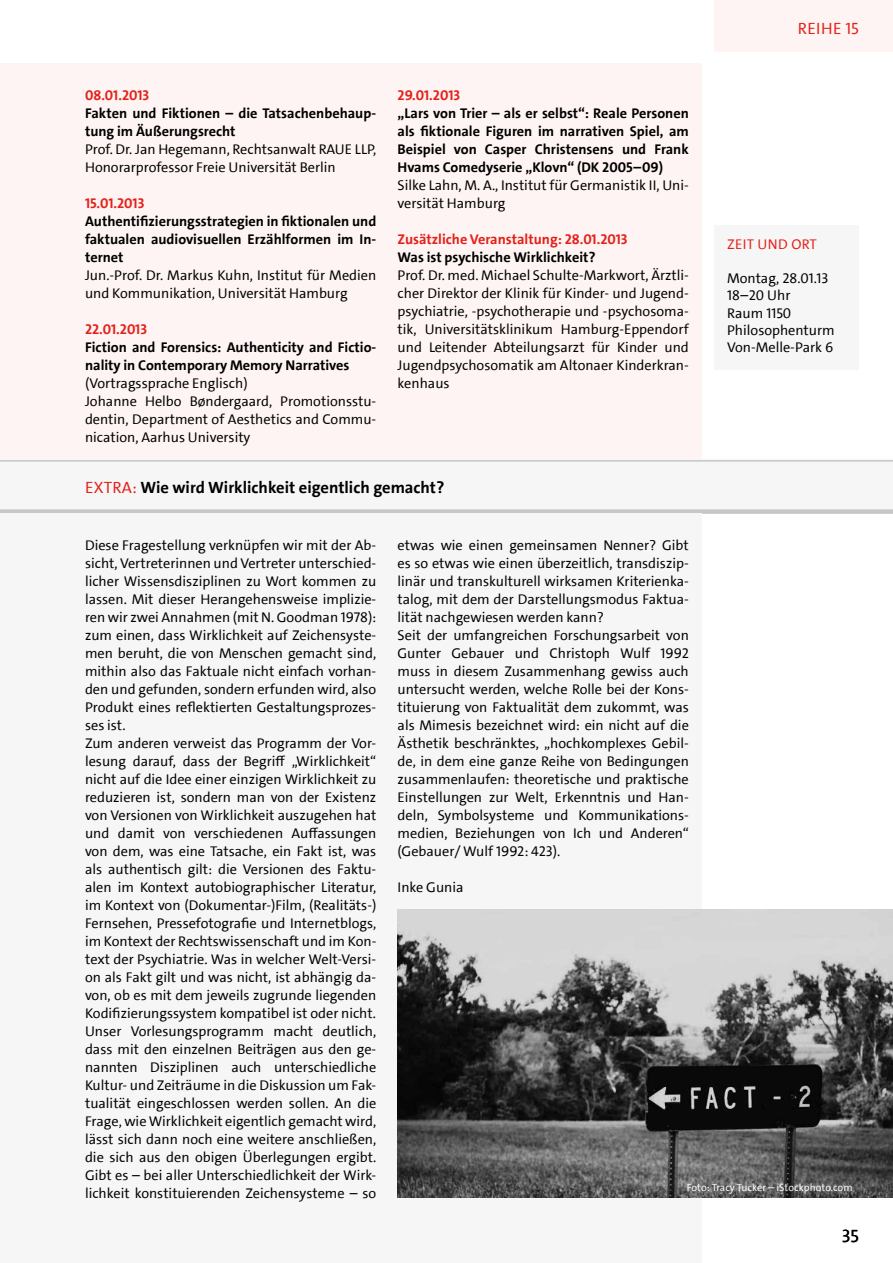
<style>
.page{position:relative;width:893px;height:1263px;background:#fff}
.page>*{position:absolute;margin:0;border:0;box-sizing:border-box;transform-origin:0 0}
.t1{font:18px "The Sans UHH";color:#000}
.t2{font:700 16.5px "The Sans UHH";color:#000}
.t3{font:16.5px "The Sans UHH";letter-spacing:.02em;color:#e32119}
.t4{font:14.25px/18px "The Sans UHH";color:#000}
.t5{font:700 14.25px/18px "The Sans UHH";color:#000}
.t6{font:700 14.25px "The Sans UHH";color:#e32119}
.t7{font:14.25px "The Sans UHH";color:#e32119}
.t8{font:10.5px "The Sans UHH";color:#fff}
.s1{font-weight:400;color:#e32119}
</style>
<div class="page">
<div style="left:714px;top:0;width:179px;height:51px;background:#fef4f3"></div>
<div style="left:0;top:64px;width:702px;height:396px;background:#fef4f3"></div>
<div style="left:0;top:460px;width:893px;height:54px;background:#f6f6f6"></div>
<div style="left:0;top:509px;width:893px;height:5px;background:#c6c7c8"></div>
<hr style="left:0;top:460px;width:893px;height:2px;background:#c6c7c8">
<div style="left:0;top:514px;width:702px;height:749px;background:#f6f6f6"></div>
<img style="left:398px;top:910px;width:495px;height:288px">
<div style="left:714px;top:226px;width:145px;height:144px;background:#f6f6f6"></div>
<p class="t6" style="left:85px;top:86px;width:66px">08.01.2013</p>
<p class="t5" style="left:85px;top:104px;width:293px">Fakten und Fiktionen – die Tatsachenbehaup&shy;tung im Äußerungsrecht</p>
<p class="t4" style="left:85px;top:140px;width:293px">Prof. Dr. Jan Hegemann, Rechtsanwalt RAUE LLP,<br>Honorarprofessor Freie U niversität Berlin</p>
<p class="t6" style="left:85px;top:194px;width:61px">15.01.2013</p>
<p class="t5" style="left:85px;top:212px;width:293px;text-align:justify">Authentifizierungsstrategien in fiktionalen und faktualen audiovisuellen Erzählformen im In&shy;ternet</p>
<p class="t4" style="left:85px;top:266px;width:293px">Jun.-Prof. Dr. Markus Kuhn, I nstitut für Medien und Kommunikation, Universität Hamburg</p>
<p class="t6" style="left:85px;top:320px;width:64px">22.01.2013</p>
<p class="t5" style="left:85px;top:338px;width:293px">Fiction and Forensics: Authenticity and Fictio&shy;nality in Contemporary Memory Narratives</p>
<p class="t4" style="left:85px;top:374px;width:293px">(Vortragssprache E nglisch)<br>Johanne Helbo Bøndergaard, Promotionsstu&shy;dentin, Department of Aesthetics and Commu&shy;nication, Aarhus U niversity</p>
<p class="t6" style="left:398px;top:86px;width:64px">29.01.2013</p>
<p class="t5" style="left:398px;top:104px;width:293px;text-align:justify">„Lars von Trier – als er selbst“: Reale Personen als fiktionale Figuren im narrativen Spiel, am Beispiel von Casper Christensens und Frank Hvams Comedyserie „Klovn“ (DK 2005–09)</p>
<p class="t4" style="left:398px;top:176px;width:293px">Silke Lahn, M. A., I nstitut für Germanistik II, Uni&shy;versität Hamburg</p>
<p class="t6" style="left:398px;top:230px;width:232px">Zusätzliche Veranstaltung: 28.01.2013</p>
<p class="t5" style="left:398px;top:248px;width:200px">Was ist psychische Wirklichkeit?</p>
<p class="t4" style="left:398px;top:266px;width:293px;text-align:justify">Prof. Dr. med. Michael Schulte-Markwort, Ärztli&shy;cher Direktor der Klinik für Kinder- und Jugend&shy;psychiatrie, -psychotherapie und -psychosoma&shy;tik, Universitätsklinikum Hamburg-Eppendorf und Leitender Abteilungsarzt für Kinder und Jugendpsychosomatik am Altonaer Kinderkran&shy;kenhaus</p>
<p class="t2" style="left:85px;top:477px;width:361px"><span class="s1">Extra:</span> Wie wird Wirklichkeit eigentlich gemacht?</p>
<p class="t3" style="left:791px;top:18px;width:69px">Reihe xx</p>
<p class="t3" style="left:798px;top:18px;width:63px">Reihe 15</p>
<p class="t7" style="left:727px;top:235px;width:74px">ZEIT UND ORT</p>
<p class="t4" style="left:727px;top:270px;width:109px;line-height:17.1px">Montag, 28.01.13<br>18–20 Uhr<br>Raum 1150<br>Philosophenturm<br>Von-Melle-Park 6</p>
<p class="t4" style="left:85px;top:536px;width:293px">Diese Fragestellung verknüpfen wir mit der Ab&shy;sicht, Vertreterinnen und Vertreter unterschied&shy;licher Wissensdisziplinen zu Wort kommen zu lassen. Mit dieser Herangehensweise implizie&shy;ren wir zwei Annahmen (mit N. Goodman 1978): zum einen, dass Wirklichkeit auf Zeichensyste&shy;men beruht, die von Menschen gemacht sind, mithin also das Faktuale nicht einfach vorhan&shy;den und gefunden, sondern erfunden wird, also Produkt eines reflektierten Gestaltungsprozes&shy;ses ist.<br>Zum anderen verweist das Programm der Vor&shy;lesung darauf, dass der Begriff „Wirklichkeit“ nicht auf die Idee einer einzigen Wirklichkeit zu reduzieren ist, sondern man von der Existenz von Versionen von Wirklichkeit auszugehen hat und damit von verschiedenen Auffassungen von dem, was eine Tatsache, ein Fakt ist, was als authentisch gilt: die Versionen des Faktu&shy;alen im Kontext autobiographischer Literatur, im Kontext von (Dokumentar-)Film, (Realitäts-)<br>Fernsehen, Pressefotografie und I nternetblogs, im Kontext der Rechtswissenschaft und im Kon&shy;text der Psychiatrie. Was in welcher Welt-Versi&shy;on als Fakt gilt und was nicht, ist abhängig da&shy;von, ob es mit dem jeweils zugrunde liegenden Kodifizierungssystem kompatibel ist oder nicht.<br>Unser Vorlesungsprogramm macht deutlich, dass mit den einzelnen Beiträgen aus den ge&shy;nannten Disziplinen auch unterschiedliche Kultur- und Zeiträume in die Diskussion um Fak&shy;tualität eingeschlossen werden sollen. An die Frage, wie Wirklichkeit eigentlich gemacht wird, lässt sich dann noch eine weitere anschließen, die sich aus den obigen Überlegungen ergibt.<br>Gibt es – bei aller Unterschiedlichkeit der Wirk&shy;lichkeit konstituierenden Zeichensysteme – so</p>
<p class="t4" style="left:398px;top:536px;width:293px">etwas wie einen gemeinsamen Nenner? Gibt es so etwas wie einen überzeitlich, transdiszip&shy;linär und transkulturell wirksamen Kriterienka&shy;talog, mit dem der Darstellungsmodus Faktua&shy;lität nachgewiesen werden kann?<br>Seit der umfangreichen Forschungsarbeit von Gunter Gebauer und Christoph Wulf 1992 muss in diesem Zusammenhang gewiss auch untersucht werden, welche Rolle bei der Kons&shy;tituierung von Faktualität dem zukommt, was als Mimesis bezeichnet wird: ein nicht auf die Ästhetik beschränktes, „hochkomplexes Gebil&shy;de, in dem eine ganze Reihe von Bedingungen zusammenlaufen: theoretische und praktische Einstellungen zur Welt, Erkenntnis und Han&shy;deln, Symbolsysteme und Kommunikations&shy;medien, Beziehungen von Ich und Anderen“ (Gebauer/ Wulf 1992: 423).</p>
<p class="t4" style="left:398px;top:878px;width:67px">Inke Gunia</p>
<p class="t8" style="left:687px;top:1181px;width:167px">Foto: Tracy Tucker – iStockphoto.com</p>
<p class="t1" style="left:842px;top:1224px;width:19px">35</p>
</div>
